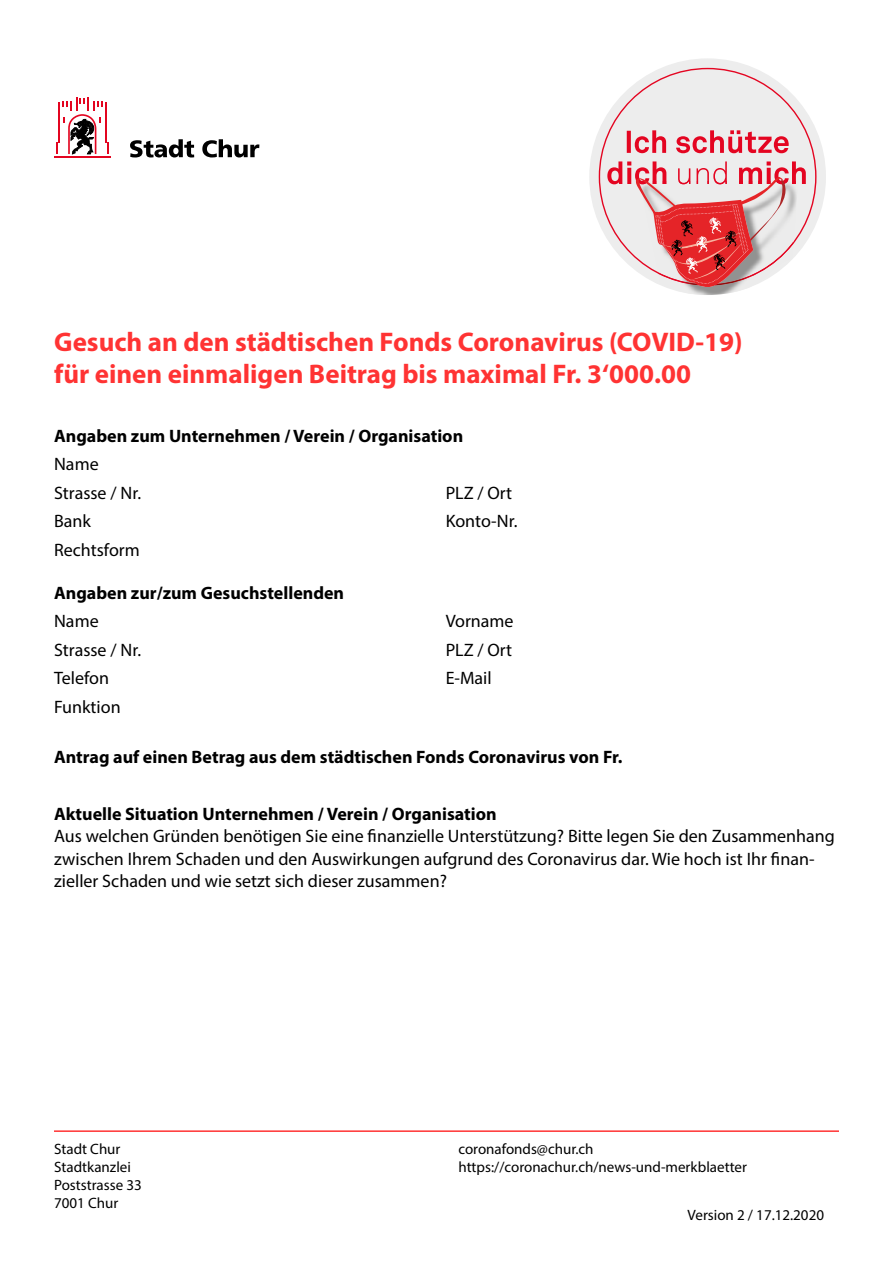
<style>
.page{position:relative;width:893px;height:1263px;background:#fff}
.page>*{position:absolute;margin:0;border:0;box-sizing:border-box;transform-origin:0 0}
.t1{font:700 27px/32.4px "Myriad Pro";color:#f33}
.t2{font:18px/22.5px "Myriad Pro";color:#000}
.t3{font:700 18px "Myriad Pro";color:#000}
.t4{font:15px/18px "Myriad Pro";color:#000}
</style>
<div class="page">
<div style="left:589px;top:58px;width:237px;height:237px;background:#ededed;border-radius:50%"></div>
<svg style="left:599px;top:68px;width:217px;height:171px"></svg>
<svg style="left:627px;top:130px;width:162px;height:23px"></svg>
<img style="left:678px;top:288px;width:69px;height:7px">
<svg style="left:607px;top:161px;width:199px;height:127px"></svg>
<svg style="left:130px;top:139px;width:129px;height:18px"></svg>
<hr style="left:54px;top:156px;width:56px;height:2px;background:#e30520">
<svg style="left:56px;top:98px;width:53px;height:56px"></svg>
<hr style="left:54px;top:1130px;width:785px;height:2px;background:#f33">
<h1 class="t1" style="left:54px;top:324px;width:690px">Gesuch an den städtischen Fonds Coronavirus (COVID-19) für einen einmaligen Beitrag bis maximal Fr. 3‘000.00</h1>
<p class="t3" style="left:54px;top:424px;width:411px">Angaben zum Unternehmen / Verein / Organisation</p>
<p class="t2" style="left:54px;top:449px;width:89px;line-height:28.5px">Name<br>Strasse / Nr.</p>
<p class="t2" style="left:446px;top:481px;width:68px">PLZ / Ort</p>
<p class="t2" style="left:54px;top:509px;width:38px">Bank</p>
<p class="t2" style="left:446px;top:509px;width:73px">Konto-Nr.</p>
<p class="t2" style="left:54px;top:538px;width:87px">Rechtsform</p>
<p class="t3" style="left:54px;top:581px;width:291px">Angaben zur/zum Gesuchstellenden</p>
<p class="t2" style="left:54px;top:610px;width:46px">Name</p>
<p class="t2" style="left:446px;top:610px;width:69px">Vorname</p>
<p class="t2" style="left:54px;top:638px;width:89px">Strasse / Nr.</p>
<p class="t2" style="left:446px;top:638px;width:68px">PLZ / Ort</p>
<p class="t2" style="left:54px;top:667px;width:56px">Telefon</p>
<p class="t2" style="left:446px;top:667px;width:48px">E-Mail</p>
<p class="t2" style="left:54px;top:695px;width:68px">Funktion</p>
<p class="t3" style="left:54px;top:745px;width:570px">Antrag auf einen Betrag aus dem städtischen Fonds Coronavirus von Fr.</p>
<p class="t3" style="left:54px;top:802px;width:444px">Aktuelle Situation Unternehmen / Verein / Organisation</p>
<p class="t2" style="left:54px;top:825px;width:782px">Aus welchen Gründen benötigen Sie eine finanzielle Unterstützung? Bitte legen Sie den Zusammenhang zwischen Ihrem Schaden und den Auswirkungen aufgrund des Coronavirus dar. Wie hoch ist Ihr finan&shy;zieller Schaden und wie setzt sich dieser zusammen?</p>
<p class="t4" style="left:54px;top:1140px;width:89px">Stadt Chur<br>Stadtkanzlei<br>Poststrasse 33<br>7001 Chur</p>
<p class="t4" style="left:458px;top:1140px;width:290px">coronafonds@chur.ch https://coronachur.ch/news-und-merkblaetter</p>
<p class="t4" style="left:688px;top:1206px;width:138px">Version 2 / 17.12.2020</p>
</div>
